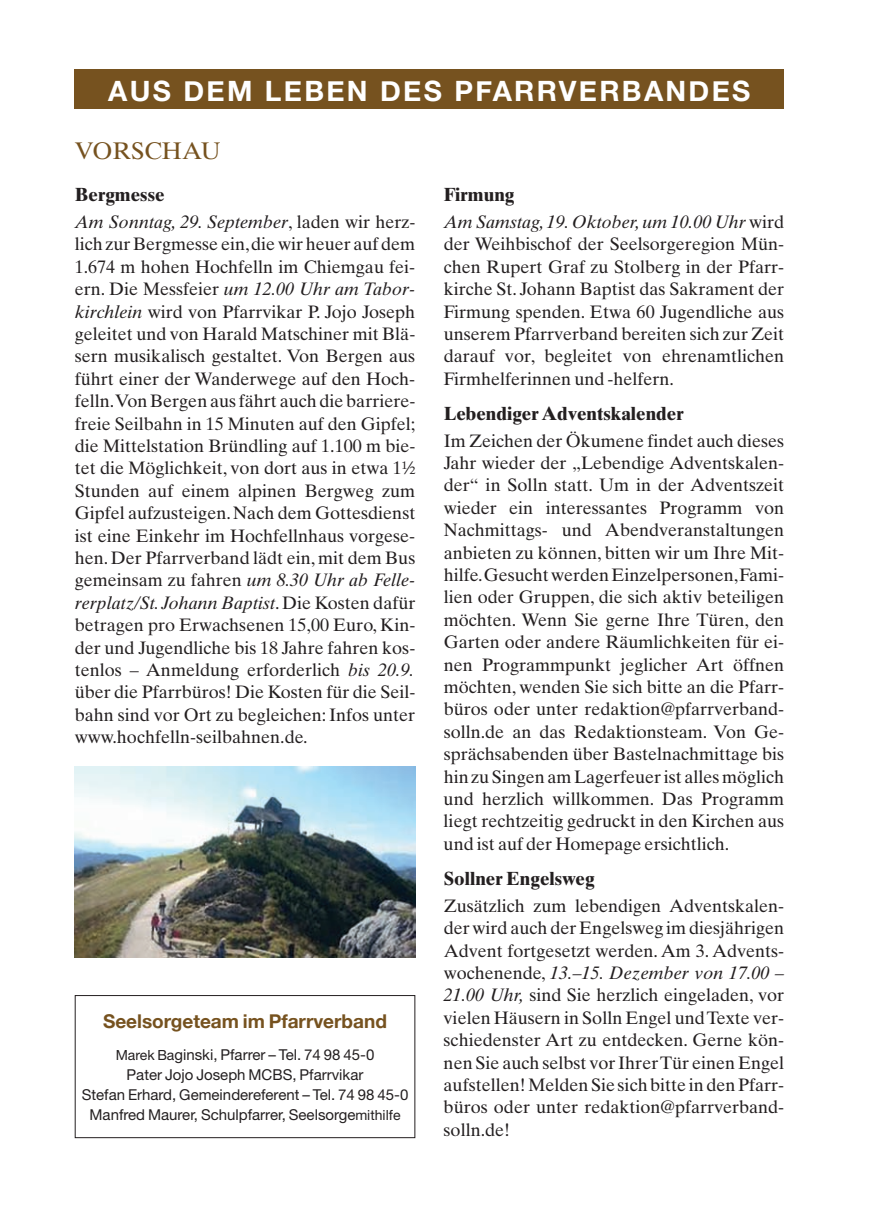
<style>
.page{position:relative;width:876px;height:1227px;background:#fff}
.page>*{position:absolute;margin:0;border:0;box-sizing:border-box;transform-origin:0 0}
.t1{font:700 28px "Helvetica Neue";letter-spacing:.085em;color:#fff}
.t2{font:24px "Times Ten";color:#76521f}
.t3{font:700 19px "Times Ten";color:#231f20}
.t4{font:700 19px "Helvetica Neue";color:#76521f}
.t5{font:18px/22.4px "Times Ten";color:#231f20;text-align:justify}
.t6{font:15px/20px "Helvetica Neue";color:#231f20;text-align:center}
.s1{font-style:italic}
.s2{font-size:14px}
</style>
<div class="page">
<div style="left:75px;top:69px;width:708px;height:40px;background:#76521f"></div>
<img style="left:75px;top:767px;width:340px;height:190px">
<div style="left:75px;top:995px;width:340px;height:143px;border:1px solid #231f20"></div>
<h1 class="t1" style="left:108px;top:74px;width:643px">AUS DEM LEBEN DES PFARRVERBANDES</h1>
<h2 class="t2" style="left:75px;top:142px;width:147px">VORSCHAU</h2>
<p class="t3" style="left:75px;top:188px;width:91px">Bergmesse</p>
<p class="t5" style="left:75px;top:212px;width:342px"><span class="s1">Am Sonntag, 29. September</span>, laden wir herz&shy;lich zur Bergmesse ein, die wir heuer auf dem 1.674 m hohen Hochfelln im Chiemgau fei&shy;ern. Die Messfeier <span class="s1">um 12.00 Uhr am Tabor&shy;kirchlein</span> wird von Pfarrvikar P. Jojo Joseph geleitet und von Harald Matschiner mit Blä&shy;sern musikalisch gestaltet. Von Bergen aus führt einer der Wanderwege auf den Hoch&shy;felln. Von Bergen aus fährt auch die barriere&shy;freie Seilbahn in 15 Minuten auf den Gipfel; die Mittelstation Bründling auf 1.100 m bie&shy;tet die Möglichkeit, von dort aus in etwa 1½ Stunden auf einem alpinen Bergweg zum Gipfel aufzusteigen. Nach dem Gottesdienst ist eine Einkehr im Hochfellnhaus vorgese&shy;hen. Der Pfarrverband lädt ein, mit dem Bus gemeinsam zu fahren <span class="s1">um 8.30 Uhr ab Felle&shy;rerplatz/St. Johann Baptist</span>. Die Kosten dafür betragen pro Erwachsenen 15,00 Euro, Kin&shy;der und Jugendliche bis 18 Jahre fahren kos&shy;tenlos – Anmeldung erforderlich <span class="s1">bis 20.9. </span>über die Pfarrbüros! Die Kosten für die Seil&shy;bahn sind vor Ort zu begleichen: Infos unter www.hochfelln-seilbahnen.de.</p>
<p class="t4" style="left:103px;top:1010px;width:285px">Seelsorgeteam im Pfarrverband</p>
<p class="t6" style="left:82px;top:1044px;width:328px"><span class="s2">Marek Ba</span>ginski, Pfarrer – Tel. 74 98 45-0<br>Pater Jojo Joseph MCBS, Pfarrvikar<br>Stefan Erhard, Gemeindereferent – Tel. 74 98 45-0<br>Manfred Maurer, Schulpfarrer, Seelsorge<span class="s2">mithilfe</span></p>
<p class="t3" style="left:443px;top:188px;width:72px">Firmung</p>
<p class="t5" style="left:443px;top:212px;width:342px"><span class="s1">Am Samstag, 19. Oktober, um 10.00 Uhr</span> wird der Weihbischof der Seelsorgeregion Mün&shy;chen Rupert Graf zu Stolberg in der Pfarr - kirche St. Johann Baptist das Sakrament der Firmung spenden. Etwa 60 Jugendliche aus unserem Pfarrverband bereiten sich zur Zeit darauf vor, begleitet von ehrenamtlichen Firmhelferinnen und -helfern.</p>
<p class="t3" style="left:443px;top:407px;width:241px">Lebendiger Adventskalender</p>
<p class="t5" style="left:443px;top:431px;width:342px">Im Zeichen der Ökumene findet auch dieses Jahr wieder der „Lebendige Adventskalen&shy;der“ in Solln statt. Um in der Adventszeit wieder ein interessantes Programm von Nachmittags- und Abendveranstaltungen anbieten zu können, bitten wir um Ihre Mit&shy;hilfe. Gesucht werden Einzelpersonen, Fami&shy;lien oder Gruppen, die sich aktiv beteiligen möchten. Wenn Sie gerne Ihre Türen, den Garten oder andere Räumlichkeiten für ei&shy;nen Programmpunkt jeglicher Art öffnen möchten, wenden Sie sich bitte an die Pfarr&shy;büros oder unter redaktion@pfarrverband&shy;solln.de an das Redaktionsteam. Von Ge&shy;sprächsabenden über Bastelnachmittage bis hin zu Singen am Lagerfeuer ist alles möglich und herzlich willkommen. Das Programm liegt rechtzeitig gedruckt in den Kirchen aus und ist auf der Homepage ersichtlich.</p>
<p class="t3" style="left:443px;top:872px;width:152px">Sollner Engelsweg</p>
<p class="t5" style="left:443px;top:896px;width:342px">Zusätzlich zum lebendigen Adventskalen&shy;der wird auch der Engelsweg im diesjährigen Advent fortgesetzt werden. Am 3. Advents&shy;wochenende, <span class="s1">13.–15. Dezember von 17.00 – 21.00 Uhr,</span> sind Sie herzlich eingeladen, vor vielen Häusern in Solln Engel und Texte ver&shy;schiedenster Art zu entdecken. Gerne kön&shy;nen Sie auch selbst vor Ihrer Tür einen Engel aufstellen! Melden Sie sich bitte in den Pfarr&shy;büros oder unter redaktion@pfarrverband&shy;solln.de!</p>
</div>
